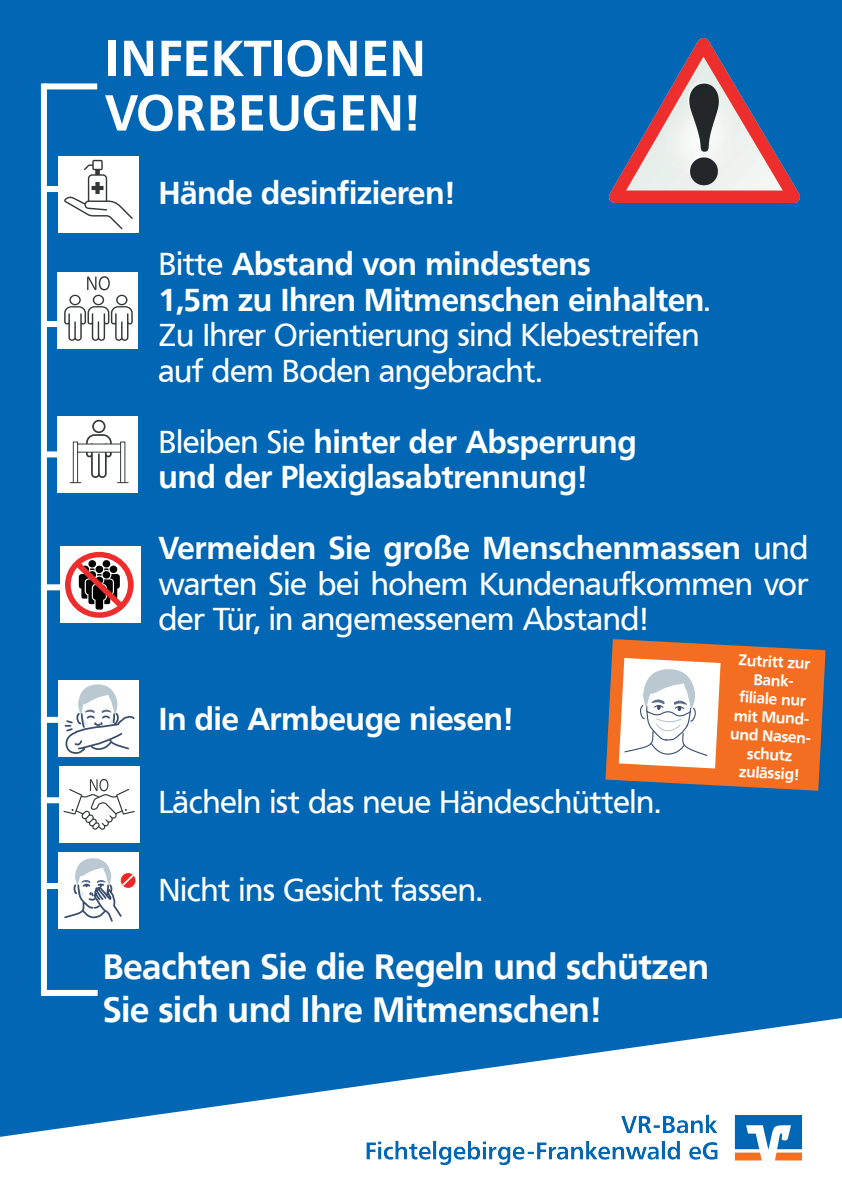
<style>
.page{position:relative;width:842px;height:1192px;background:#fff}
.page>*{position:absolute;margin:0;border:0;box-sizing:border-box;transform-origin:0 0}
.t1{font:700 50px/54.5px "Frutiger VR";letter-spacing:.04em;color:#fff}
.t2{font:700 35px/43px "Frutiger VR";color:#fff}
.t3{font:31.5px/35.5px "Frutiger VR";color:#fff}
.t4{font:700 31.5px/35.5px "Frutiger VR";color:#fff}
.t5{font:700 15.45px/18.6px "Frutiger VR";color:#fff;text-align:center}
.s1{font-weight:700}
.s2{font-weight:400}
</style>
<div class="page">
<div style="left:0;top:0;width:842px;height:1137px;background:#0166b3"></div>
<img style="left:346px;top:1091px;width:478px;height:74px">
<img style="left:610px;top:39px;width:189px;height:164px">
<div style="left:44px;top:83px;width:53px;height:6px;background:#fff"></div>
<div style="left:41px;top:83px;width:6px;height:913px;background:#fff"></div>
<div style="left:45px;top:186px;width:53px;height:6px;background:#fff"></div>
<div style="left:42px;top:321px;width:53px;height:6px;background:#fff"></div>
<div style="left:41px;top:584px;width:53px;height:6px;background:#fff"></div>
<div style="left:41px;top:717px;width:53px;height:6px;background:#fff"></div>
<div style="left:41px;top:797px;width:53px;height:6px;background:#fff"></div>
<div style="left:47px;top:883px;width:53px;height:6px;background:#fff"></div>
<div style="left:47px;top:451px;width:53px;height:6px;background:#fff"></div>
<div style="left:44px;top:990px;width:54px;height:6px;background:#fff"></div>
<div style="left:58px;top:156px;width:80px;height:76px;background:#fff"></div>
<svg style="left:64px;top:160px;width:69px;height:69px"></svg>
<div style="left:58px;top:272px;width:80px;height:77px;background:#fff"></div>
<svg style="left:64px;top:276px;width:69px;height:65px"></svg>
<div style="left:58px;top:416px;width:80px;height:77px;background:#fff"></div>
<div style="left:60px;top:546px;width:80px;height:77px;background:#fff"></div>
<div style="left:58px;top:680px;width:81px;height:77px;background:#fff"></div>
<div style="left:60px;top:766px;width:80px;height:77px;background:#fff"></div>
<div style="left:58px;top:852px;width:81px;height:76px;background:#fff"></div>
<svg style="left:63px;top:779px;width:72px;height:51px"></svg>
<svg style="left:65px;top:552px;width:69px;height:66px"></svg>
<svg style="left:64px;top:684px;width:71px;height:70px"></svg>
<svg style="left:64px;top:858px;width:71px;height:64px"></svg>
<svg style="left:69px;top:420px;width:60px;height:64px"></svg>
<svg style="left:605px;top:639px;width:221px;height:152px"></svg>
<h1 class="t1" style="left:105px;top:32px;width:321px">INFEKTIONEN<br>VORBEUGEN!</h1>
<p class="t4" style="left:159px;top:176px;width:296px">Hände desinfizieren!</p>
<p class="t3" style="left:159px;top:247px;width:553px">Bitte <span class="s1">Abstand von mindestens<br>1,5m zu Ihren Mitmenschen einhalten</span>.<br>Zu Ihrer Orientierung sind Klebestreifen auf dem Boden angebracht.</p>
<p class="t4" style="left:159px;top:424px;width:479px"><span class="s2">Bleiben Sie</span> hinter der Absperrung und der Plexiglasabtrennung!</p>
<p class="t3" style="left:159px;top:531px;width:651px;text-align:justify"><span class="s1">Vermeiden Sie große Menschenmassen</span> und warten Sie bei hohem Kundenaufkommen vor der Tür, in angemessenem Abstand!</p>
<p class="t4" style="left:159px;top:702px;width:355px">In die Armbeuge niesen!</p>
<p class="t3" style="left:159px;top:785px;width:503px">Lächeln ist das neue Händeschütteln.</p>
<p class="t5" style="left:735px;top:650px;width:90px;rotate:3deg">Zutritt zur<br>Bank-<br>fi liale nur mit Mund&shy;und Nasen&shy;schutz zulässig!</p>
<p class="t3" style="left:159px;top:873px;width:325px">Nicht ins Gesicht fassen.</p>
<p class="t2" style="left:103px;top:946px;width:607px">Beachten Sie die Regeln und schützen<br>Sie sich und Ihre Mitmenschen!</p>
</div>
